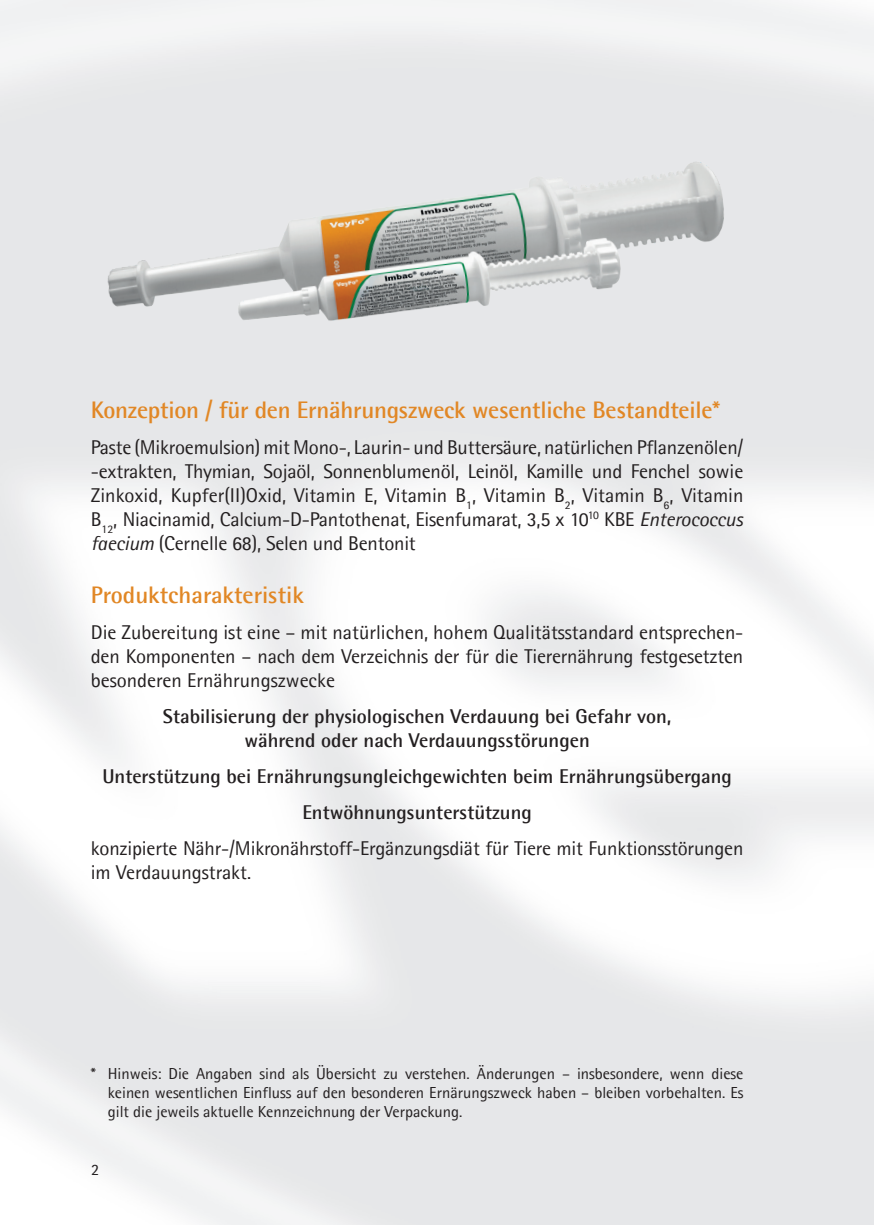
<style>
.page{position:relative;width:874px;height:1225px;background:#fff}
.page>*{position:absolute;margin:0;border:0;box-sizing:border-box;transform-origin:0 0}
.Überschriften{font:700 24px "Agfa Rotis Semisans";letter-spacing:-.01em;color:#e18725}
.Fließtext{font:20px/24px "Agfa Rotis Semisans";letter-spacing:-.01em;color:#231f20;text-align:justify}
.t1{font:700 20px "Agfa Rotis Semisans";color:#231f20}
.Bildunterschriften_Hinweistexte{font:16px/19.2px "Agfa Rotis Semisans";color:#231f20;text-align:justify}
.s1{font-style:italic}
</style>
<div class="page">
<img style="left:73px;top:66px;width:719px;height:314px">
<p class="Überschriften" style="left:91px;top:395px;width:630px">Konzeption / für den Ernährungszweck wesentliche Bestandteile*</p>
<p class="Fließtext" style="left:91px;top:435px;width:653px">Paste (Mikroemulsion) mit Mono-, Laurin- und Buttersäure, natürlichen Pflanzenölen/ -extrakten, Thymian, Sojaöl, Sonnenblumenöl, Leinöl, Kamille und Fenchel sowie Zinkoxid, Kupfer(II)Oxid, Vitamin E, Vitamin B<sub>1</sub>, Vitamin B<sub>2</sub>, Vitamin B<sub>6</sub>, Vitamin B<sub>12</sub>, Niacinamid, Calcium-D-Pantothenat, Eisenfumarat, 3,5 x 10<sup>10</sup> KBE <span class="s1">Enterococcus faecium</span> (Cernelle 68), Selen und Bentonit</p>
<p class="Überschriften" style="left:91px;top:580px;width:214px">Produktcharakteristik</p>
<p class="Fließtext" style="left:91px;top:620px;width:653px">Die Zubereitung ist eine – mit natürlichen, hohem Qualitätsstandard entsprechen&shy;den Komponenten – nach dem Verzeichnis der für die Tierernährung festgesetzten besonderen Ernährungszwecke</p>
<p class="t1" style="left:163px;top:703px;width:509px">Stabilisierung der physiologischen Verdauung bei Gefahr von,</p>
<p class="t1" style="left:244px;top:727px;width:347px">während oder nach Verdauungsstörungen</p>
<p class="t1" style="left:102px;top:763px;width:630px">Unterstützung bei Ernährungsungleichgewichten beim Ernährungsübergang</p>
<p class="t1" style="left:302px;top:799px;width:231px">Entwöhnungsunterstützung</p>
<p class="Fließtext" style="left:91px;top:836px;width:653px">konzipierte Nähr-/Mikronährstoff-Ergänzungsdiät für Tiere mit Funktionsstörungen im Verdauungstrakt.</p>
<p class="Bildunterschriften_Hinweistexte" style="left:108px;top:1063px;width:636px;text-indent:-17px">* Hinweis: Die Angaben sind als Übersicht zu verstehen. Änderungen – insbesondere, wenn diese keinen wesentlichen Einfluss auf den besonderen Ernärungszweck haben – bleiben vorbehalten. Es gilt die jeweils aktuelle Kennzeichnung der Verpackung.</p>
<p class="Bildunterschriften_Hinweistexte" style="left:91px;top:1159px;width:10px">2</p>
</div>
